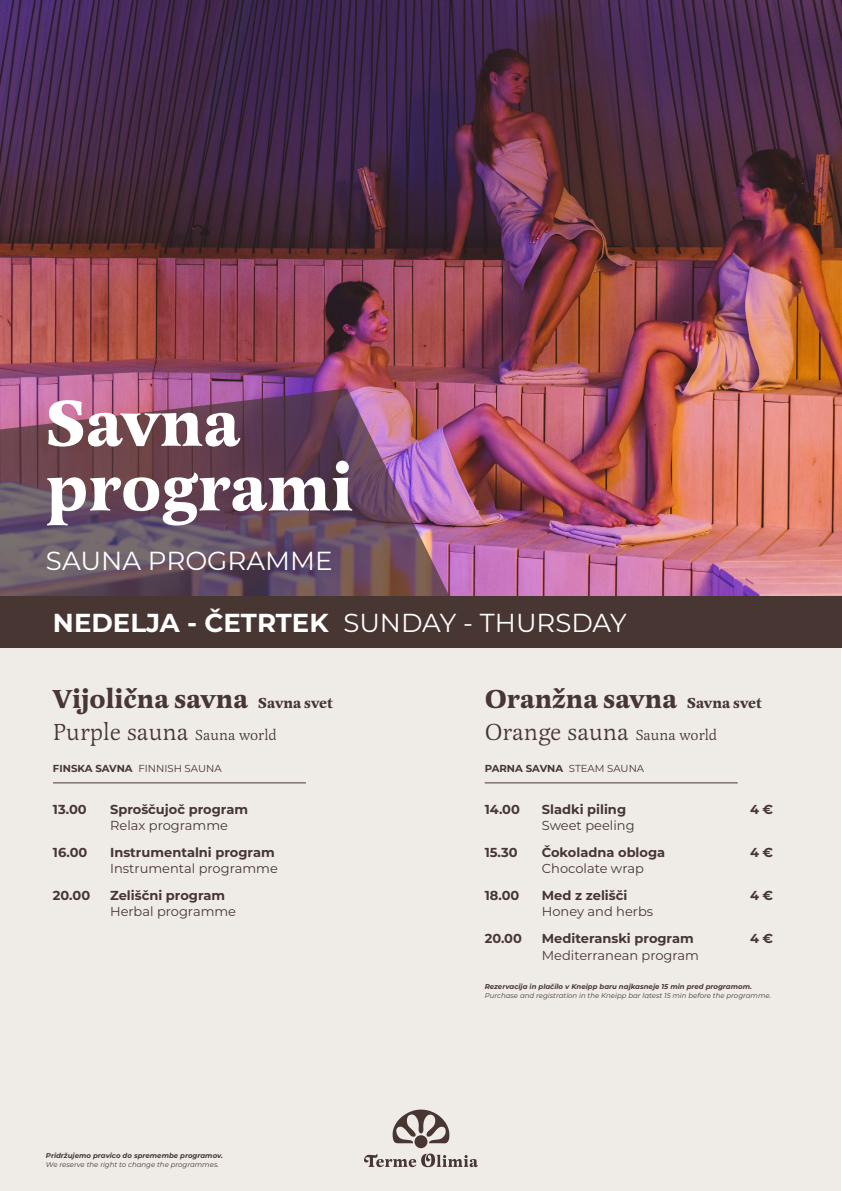
<style>
.page{position:relative;width:842px;height:1191px;background:#fff}
.page>*{position:absolute;margin:0;border:0;box-sizing:border-box;transform-origin:0 0}
.t1{font:700 67.5px/64.6px "Latienne Pro";color:#fff}
.t2{font:700 27px "Latienne Pro";color:#473631}
.t3{font:26.1px "Montserrat";color:#fff}
.t4{font:700 26px "Montserrat";color:#fff}
.t5{font:24px "Latienne Pro";color:#473631}
.t6{font:700 13px "Montserrat";color:#473631}
.t7{font:13px "Montserrat";color:#473631}
.t8{font:10.2px "Montserrat";color:#473631}
.t9{font:700 10.2px "Montserrat";color:#473631}
.t10{font:italic 7px "Montserrat";color:#473631}
.t11{font:italic 700 7px "Montserrat";color:#473631}
.s1{font-weight:400}
.s2{font-size:15px}
.s3{font-weight:700}
</style>
<div class="page">
<div style="left:0;top:6px;width:841px;height:1185px;background:#efece8"></div>
<svg style="left:364px;top:1109px;width:114px;height:58px"></svg>
<hr style="left:53px;top:782px;width:253px;height:1px;background:#473631">
<hr style="left:485px;top:782px;width:253px;height:1px;background:#473631">
<div style="left:0;top:595px;width:842px;height:53px;background:#473631"></div>
<img style="left:0;top:0;width:841px;height:595px">
<svg style="left:0;top:388px;width:449px;height:208px;background:#755066"></svg>
<h1 class="t1" style="left:46px;top:391px;width:309px">Savna programi</h1>
<h3 class="t3" style="left:46px;top:543px;width:288px">SAUNA PROGRAMME</h3>
<h3 class="t4" style="left:53px;top:604px;width:575px">NEDELJA - ČETRTEK <span class="s1">SUNDAY - THURSDAY</span></h3>
<h2 class="t2" style="left:53px;top:682px;width:281px">Vijolična savna <span class="s2">Savna svet</span></h2>
<h2 class="t2" style="left:485px;top:682px;width:278px">Oranžna savna <span class="s2">Savna svet</span></h2>
<h3 class="t5" style="left:53px;top:717px;width:225px">Purple sauna <span class="s2">Sauna world</span></h3>
<h3 class="t5" style="left:485px;top:717px;width:234px">Orange sauna <span class="s2">Sauna world</span></h3>
<p class="t8" style="left:53px;top:762px;width:170px"><span class="s3">FINSKA SAVNA</span> FINNISH SAUNA</p>
<p class="t9" style="left:485px;top:761px;width:161px">PARNA SAVNA <span class="s1">STEAM SAUNA</span></p>
<p class="t6" style="left:53px;top:799px;width:35px">13.00</p>
<p class="t6" style="left:542px;top:799px;width:86px">Sladki piling</p>
<p class="t7" style="left:542px;top:816px;width:94px">Sweet peeling</p>
<p class="t6" style="left:110px;top:799px;width:139px">Sproščujoč program</p>
<p class="t7" style="left:110px;top:816px;width:119px">Relax programme</p>
<p class="t6" style="left:485px;top:799px;width:37px">14.00</p>
<p class="t6" style="left:53px;top:843px;width:36px">16.00</p>
<p class="t6" style="left:542px;top:843px;width:125px">Čokoladna obloga</p>
<p class="t7" style="left:542px;top:859px;width:104px">Chocolate wrap</p>
<p class="t6" style="left:110px;top:843px;width:166px">Instrumentalni program</p>
<p class="t7" style="left:110px;top:859px;width:169px">Instrumental programme</p>
<p class="t6" style="left:485px;top:843px;width:34px">15.30</p>
<p class="t6" style="left:53px;top:886px;width:39px">20.00</p>
<p class="t6" style="left:542px;top:886px;width:87px">Med z zelišči</p>
<p class="t7" style="left:542px;top:903px;width:113px">Honey and herbs</p>
<p class="t6" style="left:110px;top:886px;width:117px">Zeliščni program</p>
<p class="t7" style="left:110px;top:903px;width:128px">Herbal programme</p>
<p class="t6" style="left:485px;top:886px;width:36px">18.00</p>
<p class="t6" style="left:485px;top:929px;width:39px">20.00</p>
<p class="t6" style="left:542px;top:929px;width:153px">Mediteranski program</p>
<p class="t7" style="left:542px;top:946px;width:159px">Mediterranean program</p>
<p class="t6" style="left:750px;top:799px;width:25px">4 €</p>
<p class="t6" style="left:750px;top:843px;width:25px">4 €</p>
<p class="t6" style="left:750px;top:886px;width:25px">4 €</p>
<p class="t6" style="left:750px;top:929px;width:25px">4 €</p>
<p class="t11" style="left:46px;top:1150px;width:178px">Pridržujemo pravico do spremembe programov.</p>
<p class="t10" style="left:46px;top:1159px;width:174px">We reserve the right to change the programmes.</p>
<p class="t11" style="left:485px;top:981px;width:269px">Rezervacija in plačilo v Kneipp baru najkasneje 15 min pred programom.</p>
<p class="t10" style="left:485px;top:991px;width:288px">Purchase and registration in the Kneipp bar latest 15 min before the programme.</p>
</div>
